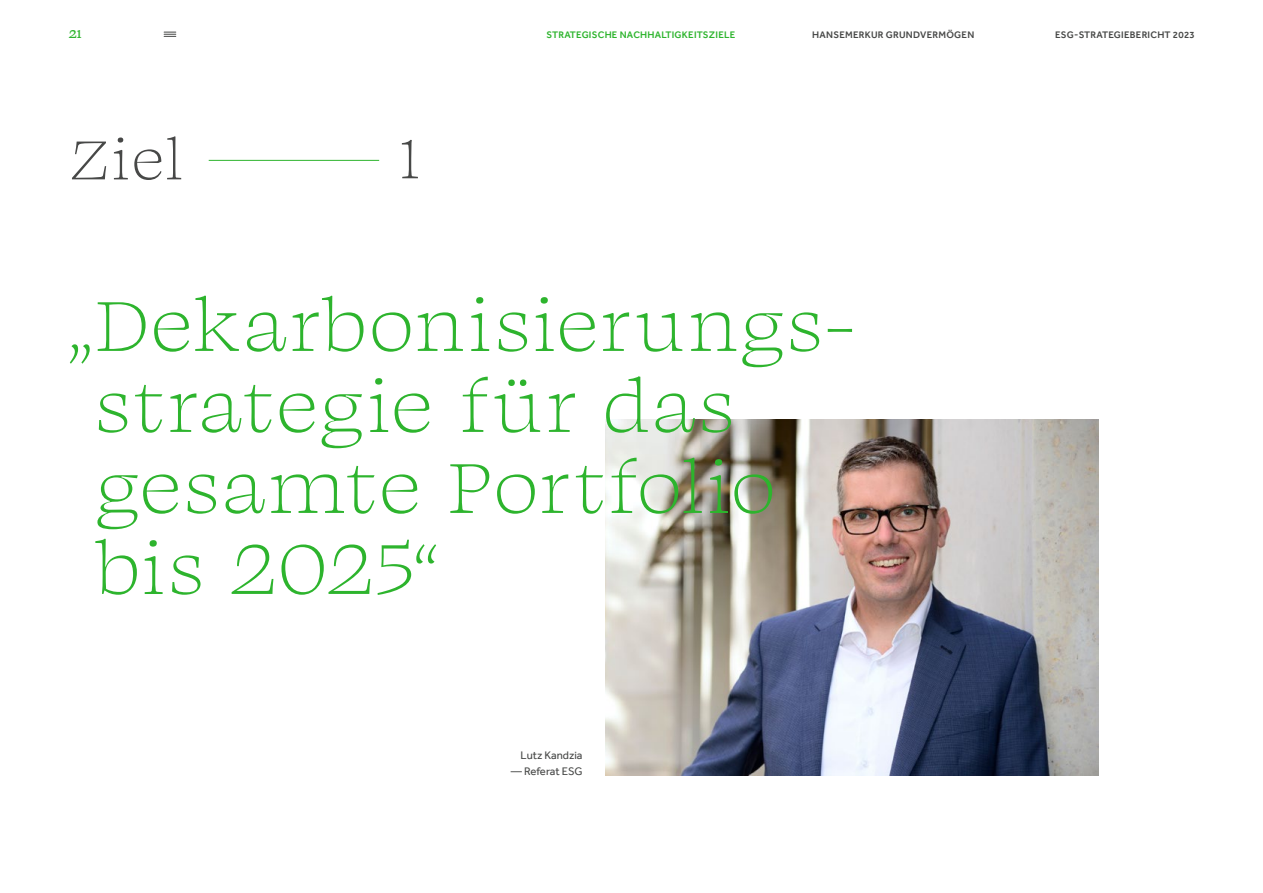
<style>
.page{position:relative;width:1263px;height:893px;background:#fff}
.page>*{position:absolute;margin:0;border:0;box-sizing:border-box;transform-origin:0 0}
.t1{font:300 81px/81px "Swear Text";color:#2db42d}
.t2{font:300 63px "Swear Text";color:#474847}
.t3{font:500 15px "Swear Text";color:#2db42d}
.t4{font:11.25px/16.5px "Effra";color:#474847;text-align:right}
.t5{font:500 9.75px "Effra";letter-spacing:.025em;color:#474847}
.t6{font:500 9.75px "Effra";letter-spacing:.025em;color:#2db42d}
</style>
<div class="page">
<img style="left:605px;top:420px;width:493px;height:355px">
<hr style="left:209px;top:160px;width:170px;height:1px;background:#2db42d">
<svg style="left:164px;top:32px;width:12px;height:5px"></svg>
<p class="t3" style="left:69px;top:23px;width:14px">21</p>
<p class="t6" style="left:546px;top:29px;width:190px">STRATEGISCHE NACHHALTIGKEITSZIELE</p>
<p class="t5" style="left:812px;top:29px;width:164px">HANSEMERKUR GRUNDVERMÖGEN</p>
<p class="t5" style="left:1055px;top:29px;width:141px">ESG-STRATEGIEBERICHT 2023</p>
<p class="t2" style="left:69px;top:118px;width:116px">Ziel</p>
<p class="t2" style="left:399px;top:117px;width:21px">1</p>
<p class="t1" style="left:94px;top:280px;width:757px;text-indent:-26px">„Dekarbonisierungs&shy;strategie für das gesamte Portfolio bis 2025“</p>
<p class="t4" style="left:511px;top:747px;width:73px">Lutz Kandzia -— Referat ESG</p>
</div>
